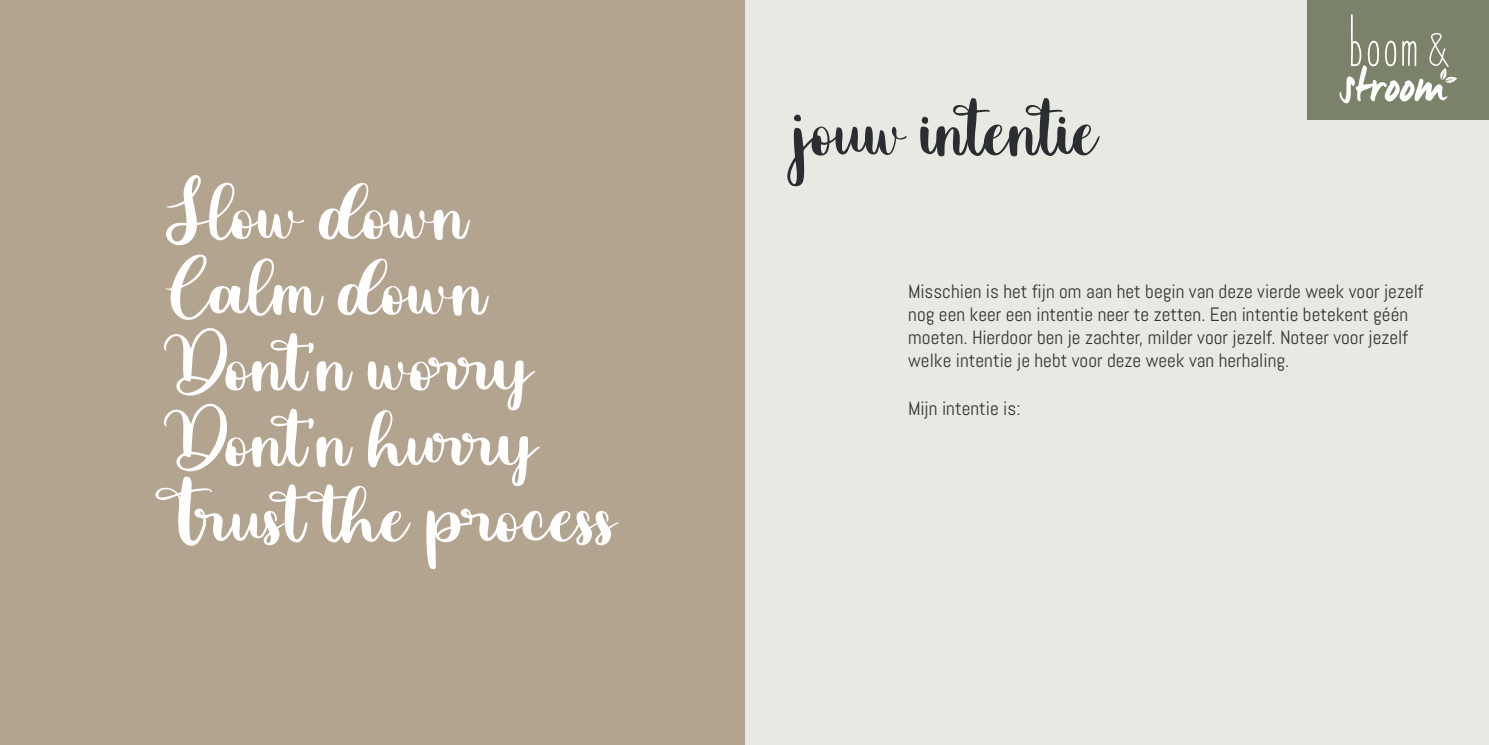
<style>
.page{position:relative;width:1489px;height:745px;background:#fff}
.page>*{position:absolute;margin:0;border:0;box-sizing:border-box;transform-origin:0 0}
.t1{font:63px "Baby Darling";color:#fff;scale:1.12 1}
.t2{font:63px "Baby Darling";color:#2a2e30}
.t3{font:19.25px/23.1px "Abel";color:#353434}
</style>
<div class="page">
<div style="left:0;top:0;width:1488px;height:744px;background:#e9e9e3"></div>
<div style="left:0;top:0;width:744px;height:744px;background:#b3a490"></div>
<div style="left:1307px;top:0;width:181px;height:120px;background:#7a8369"></div>
<svg style="left:1339px;top:14px;width:117px;height:89px"></svg>
<p class="t1" style="left:166px;top:179px;width:271px">Slow down</p>
<p class="t1" style="left:166px;top:255px;width:287px">Calm down</p>
<p class="t1" style="left:166px;top:330px;width:328px">Dont’n worry</p>
<p class="t1" style="left:166px;top:406px;width:332px">Dont’n hurry</p>
<p class="t1" style="left:166px;top:481px;width:403px">Trust the process</p>
<p class="t2" style="left:794px;top:95px;width:305px">jouw intentie</p>
<p class="t3" style="left:908px;top:279px;width:516px">Misschien is het fijn om aan het begin van deze vierde week voor jezelf nog een keer een intentie neer te zetten. Een intentie betekent géén moeten. Hierdoor ben je zachter, milder voor jezelf. Noteer voor jezelf welke intentie je hebt voor deze week van herhaling.</p>
<p class="t3" style="left:908px;top:397px;width:114px">Mijn intentie is:</p>
</div>
